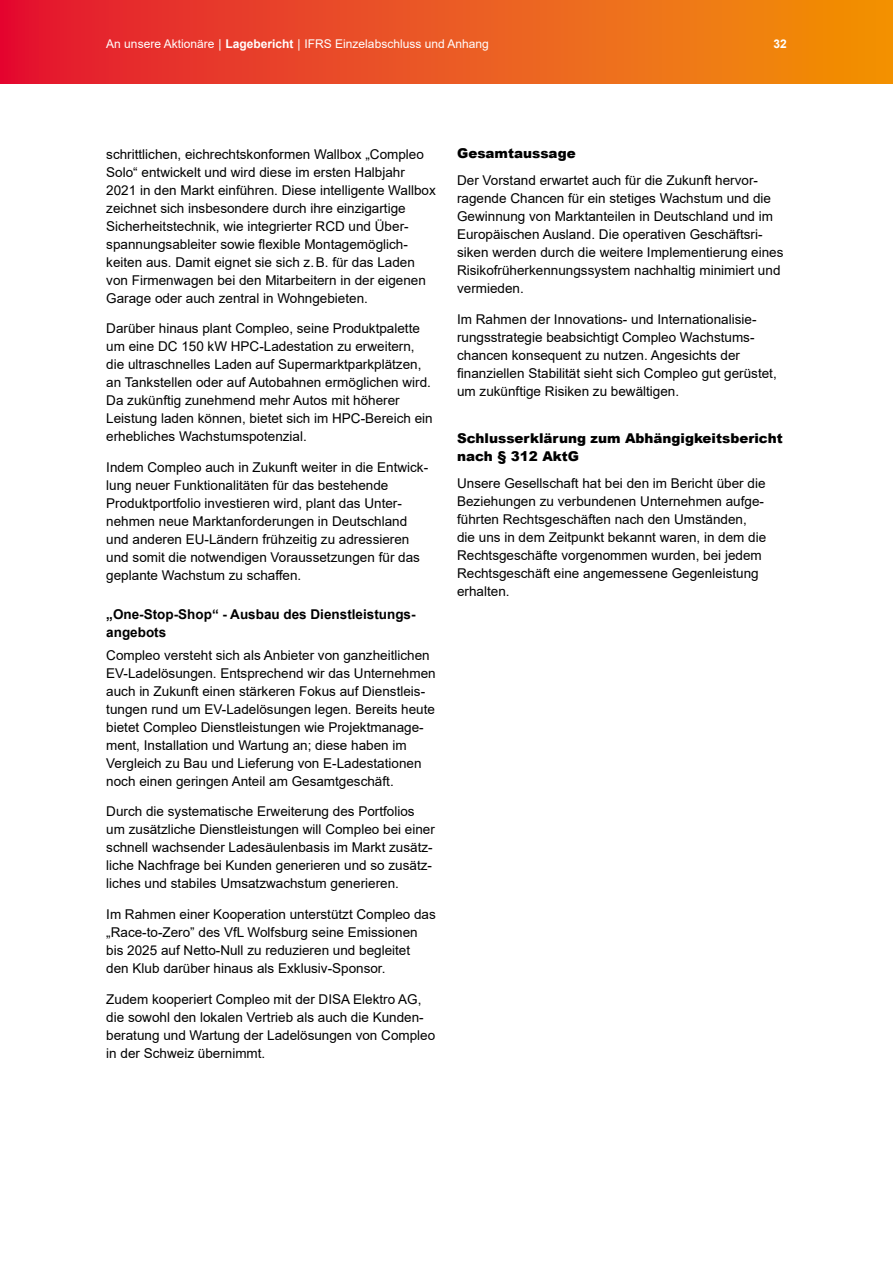
<style>
.page{position:relative;width:893px;height:1263px;background:#fff}
.page>*{position:absolute;margin:0;border:0;box-sizing:border-box;transform-origin:0 0}
.t1{font:13.5px/18px "Arial";color:#000}
.t2{font:900 13.5px/18px "Arial";color:#000}
.t3{font:700 13.5px/18px "Arial";color:#000}
.t4{font:12px "Arial";color:#fff}
.t5{font:700 12px "Arial";color:#fff}
.s1{font-weight:700}
</style>
<div class="page">
<div style="left:0;top:0;width:893px;height:84px;background:linear-gradient(to right,#e31736,#f29709)"></div>
<p class="t4" style="left:106px;top:36px;width:384px">An unsere Aktionäre | <span class="s1">Lagebericht</span> | IFRS Einzelabschluss und Anhang</p>
<p class="t5" style="left:773px;top:35px;width:15px">32</p>
<p class="t1" style="left:106px;top:145px;width:331px">schrittlichen, eichrechtskonformen Wallbox „Compleo Solo“ entwickelt und wird diese im ersten Halbjahr 2021 in den Markt einführen. Diese intelligente Wallbox zeichnet sich insbesondere durch ihre einzigartige Sicherheitstechnik, wie integrierter RCD und Über&shy;spannungsableiter sowie flexible Montagemöglich&shy;keiten aus. Damit eignet sie sich z.B. für das Laden von Firmenwagen bei den Mitarbeitern in der eigenen Garage oder auch zentral in Wohngebieten.</p>
<p class="t1" style="left:106px;top:320px;width:328px">Darüber hinaus plant Compleo, seine Produktpalette um eine DC 150 kW HPC-Ladestation zu erweitern, die ultraschnelles Laden auf Supermarktparkplätzen, an Tankstellen oder auf Autobahnen ermöglichen wird.<br>Da zukünftig zunehmend mehr Autos mit höherer Leistung laden können, bietet sich im HPC-Bereich ein erhebliches Wachstumspotenzial.</p>
<p class="t1" style="left:106px;top:458px;width:323px">Indem Compleo auch in Zukunft weiter in die Entwick&shy;lung neuer Funktionalitäten für das bestehende Produktportfolio investieren wird, plant das Unter&shy;nehmen neue Marktanforderungen in Deutschland und anderen EU-Ländern frühzeitig zu adressieren und somit die notwendigen Voraussetzungen für das geplante Wachstum zu schaffen.</p>
<p class="t3" style="left:106px;top:606px;width:311px">„One-Stop-Shop“ - Ausbau des Dienstleistungs&shy;angebots</p>
<p class="t1" style="left:106px;top:646px;width:331px">Compleo versteht sich als Anbieter von ganzheitlichen EV-Ladelösungen. Entsprechend wir das Unternehmen auch in Zukunft einen stärkeren Fokus auf Dienstleis&shy;tungen rund um EV-Ladelösungen legen. Bereits heute bietet Compleo Dienstleistungen wie Projektmanage&shy;ment, Installation und Wartung an; diese haben im Vergleich zu Bau und Lieferung von E-Ladestationen noch einen geringen Anteil am Gesamtgeschäft.</p>
<p class="t1" style="left:106px;top:802px;width:330px">Durch die systematische Erweiterung des Portfolios um zusätzliche Dienstleistungen will Compleo bei einer schnell wachsender Ladesäulenbasis im Markt zusätz&shy;liche Nachfrage bei Kunden generieren und so zusätz&shy;liches und stabiles Umsatzwachstum generieren.</p>
<p class="t1" style="left:106px;top:905px;width:331px">Im Rahmen einer Kooperation unterstützt Compleo das „Race-to-Zero” des VfL Wolfsburg seine Emissionen bis 2025 auf Netto-Null zu reduzieren und begleitet den Klub darüber hinaus als Exklusiv-Sponsor.</p>
<p class="t1" style="left:106px;top:990px;width:330px">Zudem kooperiert Compleo mit der DISA Elektro AG, die sowohl den lokalen Vertrieb als auch die Kunden&shy;beratung und Wartung der Ladelösungen von Compleo in der Schweiz übernimmt.</p>
<p class="t2" style="left:457px;top:144px;width:120px">Gesamtaussage</p>
<p class="t1" style="left:457px;top:171px;width:328px">Der Vorstand erwartet auch für die Zukunft hervor&shy;ragende Chancen für ein stetiges Wachstum und die Gewinnung von Marktanteilen in Deutschland und im Europäischen Ausland. Die operativen Geschäftsri&shy;siken werden durch die weitere Implementierung eines Risikofrüherkennungssystem nachhaltig minimiert und vermieden.</p>
<p class="t1" style="left:457px;top:310px;width:321px">Im Rahmen der Innovations- und Internationalisie&shy;rungsstrategie beabsichtigt Compleo Wachstums&shy;chancen konsequent zu nutzen. Angesichts der finanziellen Stabilität sieht sich Compleo gut gerüstet, um zukünftige Risiken zu bewältigen.</p>
<p class="t2" style="left:457px;top:429px;width:327px">Schlusserklärung zum Abhängigkeitsbericht nach § 312 AktG</p>
<p class="t1" style="left:457px;top:474px;width:311px">Unsere Gesellschaft hat bei den im Bericht über die Beziehungen zu verbundenen Unternehmen aufge&shy;führten Rechtsgeschäften nach den Umständen, die uns in dem Zeitpunkt bekannt waren, in dem die Rechtsgeschäfte vorgenommen wurden, bei jedem Rechtsgeschäft eine angemessene Gegenleistung erhalten.</p>
</div>
